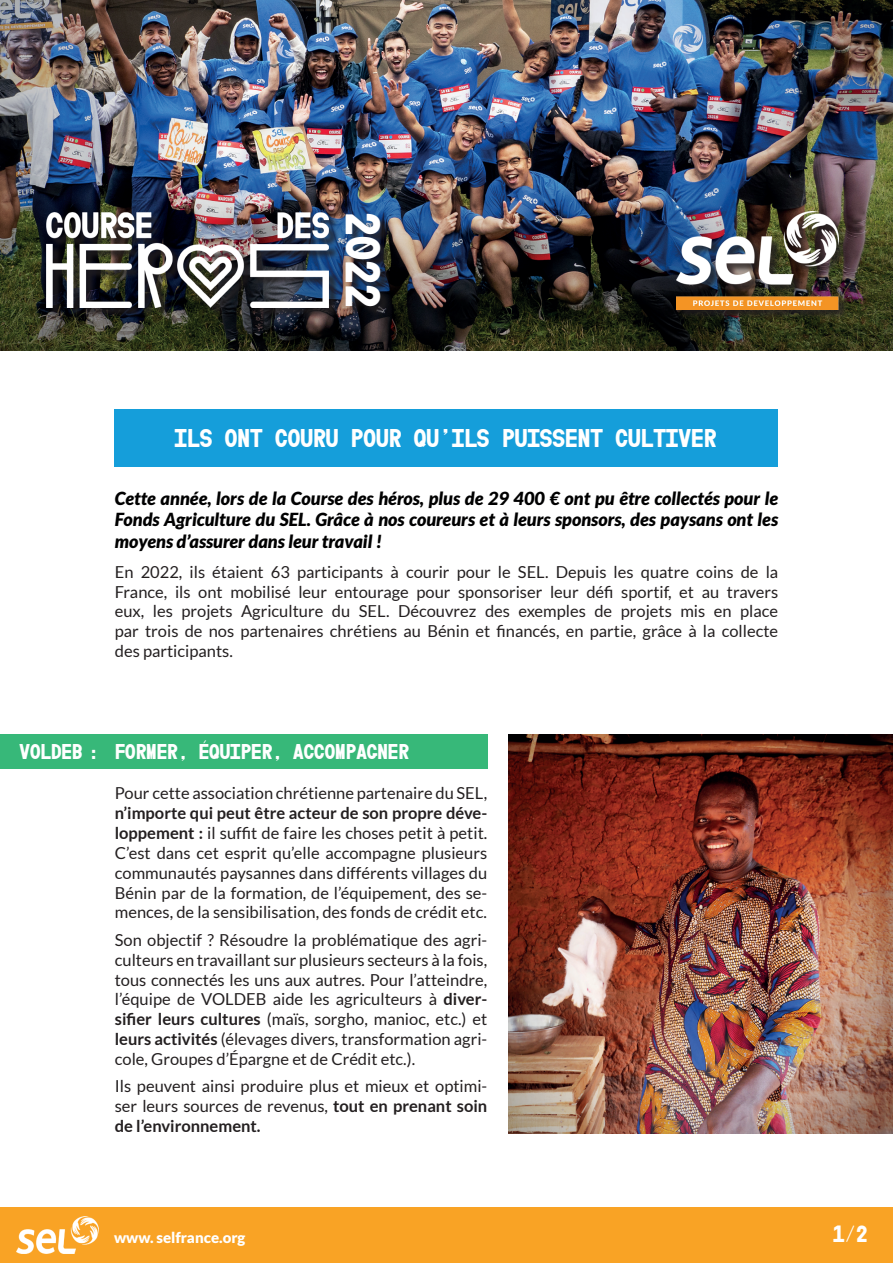
<style>
.page{position:relative;width:893px;height:1263px;background:#fff}
.page>*{position:absolute;margin:0;border:0;box-sizing:border-box;transform-origin:0 0}
.t1{font:34.5px "Cindie Mono A";color:#fff}
.t2{font:italic 900 18px/21.6px "Lato";color:#000001;text-align:justify}
.t3{font:18px "Cindie Mono A";color:#fff}
.t4{font:16.5px/19.8px "Lato";color:#231f20;text-align:justify}
.t5{font:16.5px "Cindie Mono A";color:#fff}
.t6{font:15px "Cindie Mono A";color:#fff}
.t7{font:900 15px "Lato";color:#fff}
.s1{font-weight:700}
</style>
<div class="page">
<div style="left:0;top:1207px;width:893px;height:56px;background:#f9a325"></div>
<img style="left:16px;top:1216px;width:83px;height:38px">
<div style="left:115px;top:409px;width:663px;height:57px;background:#159eda"></div>
<div style="left:0;top:734px;width:487px;height:34px;background:#37b879"></div>
<img style="left:0;top:0;width:893px;height:162px">
<img style="left:508px;top:734px;width:385px;height:399px">
<img style="left:0;top:162px;width:893px;height:188px">
<div style="left:347px;top:215px;width:44px;height:102px;background:#231f20;opacity:.75"></div>
<div style="left:48px;top:214px;width:291px;height:104px;background:#231f20;opacity:.75"></div>
<img style="left:47px;top:212px;width:282px;height:95px">
<div style="left:678px;top:213px;width:170px;height:107px;background:#231f20;opacity:.75"></div>
<img style="left:677px;top:211px;width:161px;height:98px">
<h1 class="t1" style="left:390px;top:212px;width:98px;rotate:90deg">2022</h1>
<p class="t3" style="left:174px;top:424px;width:543px">ILS ONT COURU POUR QU’ILS PUISSENT CULTIVER</p>
<p class="t2" style="left:115px;top:487px;width:665px">Cette année, lors de la Course des héros, plus de 29 400 € ont pu être collectés pour le Fonds Agriculture du SEL. Grâce à nos coureurs et à leurs sponsors, des paysans ont les moyens d’assurer dans leur travail !</p>
<p class="t4" style="left:115px;top:562px;width:665px">En 2022, ils étaient 63 participants à courir pour le SEL. Depuis les quatre coins de la France, ils ont mobilisé leur entourage pour sponsoriser leur défi sportif, et au travers eux, les projets Agriculture du SEL. Découvrez des exemples de projets mis en place par trois de nos partenaires chrétiens au Bénin et financés, en partie, grâce à la collecte des participants.</p>
<p class="t6" style="left:20px;top:739px;width:391px">VOLDEB : FORMER, ÉQUIPER, ACCOMPAGNER</p>
<p class="t4" style="left:115px;top:783px;width:374px">Pour cette association chrétienne partenaire du SEL,</p>
<p class="t4" style="left:115px;top:803px;width:374px"><span class="s1">n’importe qui peut être acteur de son propre déve&shy;loppement :</span> il suffit de faire les choses petit à petit.<br>C’est dans cet esprit qu’elle accompagne plusieurs communautés paysannes dans différents villages du Bénin par de la formation, de l’équipement, des se&shy;mences, de la sensibilisation, des fonds de crédit etc.</p>
<p class="t4" style="left:115px;top:930px;width:374px">Son objectif ? Résoudre la problématique des agri&shy;culteurs en travaillant sur plusieurs secteurs à la fois, tous connectés les uns aux autres. Pour l’atteindre, l’équipe de VOLDEB aide les agriculteurs à <span class="s1">diver&shy;sifier leurs cultures</span> (maïs, sorgho, manioc, etc.) et <span class="s1">leurs activités</span> (élevages divers, transformation agri&shy;cole, Groupes d’Épargne et de Crédit etc.).</p>
<p class="t4" style="left:115px;top:1076px;width:374px">Ils peuvent ainsi produire plus et mieux et optimi&shy;ser leurs sources de revenus, <span class="s1">tout en prenant soin de l’environnement.</span></p>
<p class="t7" style="left:114px;top:1228px;width:133px">www. selfrance.org</p>
<p class="t5" style="left:833px;top:1221px;width:36px">1/2</p>
</div>
